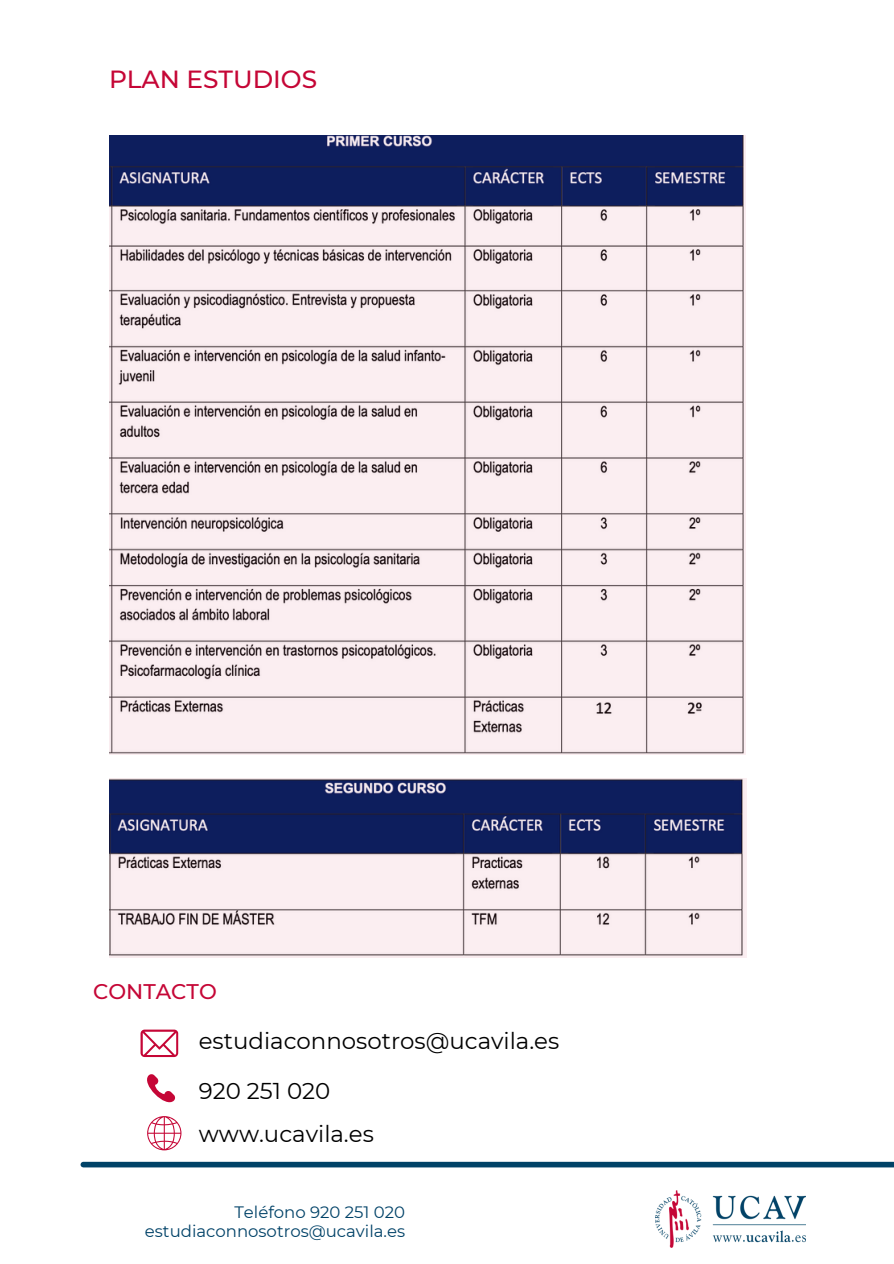
<style>
.page{position:relative;width:894px;height:1264px;background:#fff}
.page>*{position:absolute;margin:0;border:0;box-sizing:border-box;transform-origin:0 0}
.t1{font:500 24.75px "Montserrat";color:#c50636}
.t2{font:22.8px "Montserrat";color:#000}
.t3{font:500 21.15px "Montserrat";color:#c50636}
.t4{font:16.5px "Montserrat";color:#004268}
</style>
<div class="page">
<div style="left:83px;top:1161px;width:810px;height:6px;background:#004267"></div>
<img style="left:655px;top:1190px;width:150px;height:57px">
<svg style="left:140px;top:1029px;width:38px;height:28px"></svg>
<svg style="left:147px;top:1074px;width:28px;height:29px"></svg>
<svg style="left:147px;top:1116px;width:34px;height:34px"></svg>
<svg style="left:109px;top:135px;width:636px;height:620px;background:#d0c7d0"></svg>
<svg style="left:109px;top:778px;width:637px;height:180px;background:#9795af"></svg>
<p class="t1" style="left:109px;top:64px;width:209px">PLAN ESTUDIOS</p>
<p class="t3" style="left:93px;top:978px;width:125px">CONTACTO</p>
<p class="t2" style="left:199px;top:1026px;width:362px">estudiaconnosotros@ucavila.es</p>
<p class="t2" style="left:199px;top:1077px;width:133px">920 251 020</p>
<p class="t2" style="left:199px;top:1119px;width:176px">www.ucavila.es</p>
<p class="t4" style="left:234px;top:1201px;width:172px">Teléfono 920 251 020</p>
<p class="t4" style="left:145px;top:1220px;width:261px">estudiaconnosotros@ucavila.es</p>
</div>
